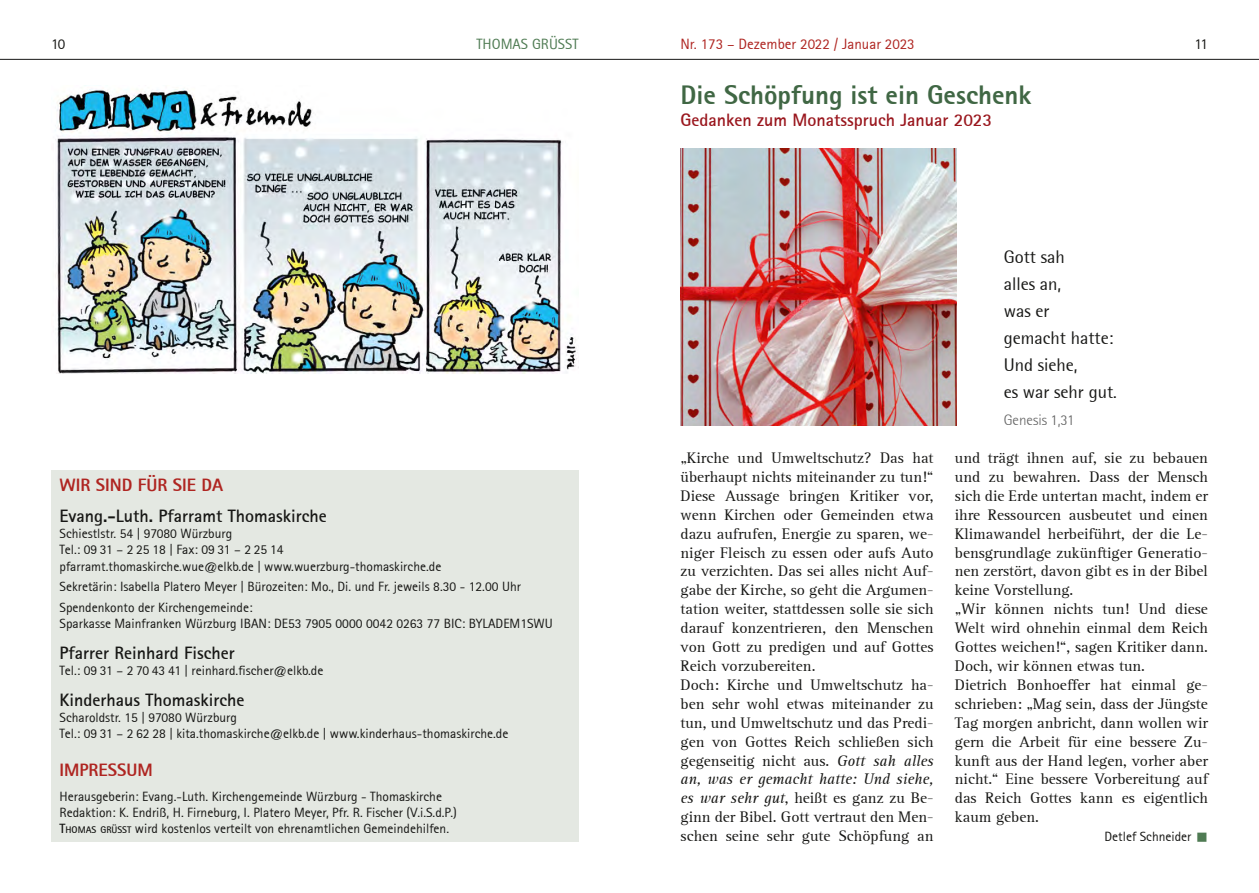
<style>
.page{position:relative;width:1259px;height:893px;background:#fff}
.page>*{position:absolute;margin:0;border:0;box-sizing:border-box;transform-origin:0 0}
.t1{font:800 27px "Rotis Sans Serif";color:#406744}
.t2{font:700 18px "Rotis Sans Serif";color:#171715}
.t3{font:18px/27px "Rotis Semi Sans";color:#171715}
.t4{font:700 18px "Rotis Sans Serif";color:#9a171e}
.t5{font:800 18px "Rotis Sans Serif";color:#af2521}
.t6{font:15.75px/18.9px "Rotis Serif";color:#171715}
.t7{font:15px "Rotis Sans Serif";color:#af2521}
.t8{font:15px "Rotis Sans Serif";color:#4f7b53}
.t9{font:300 15px "Rotis Semi Sans";color:#626262}
.t10{font:15px "Rotis Sans Serif";color:#171715}
.t11{font:13.5px/16.2px "Rotis Sans Serif";color:#171715}
.s1{font-family:"Rotis Sans Serif 55"}
.s2{font-weight:700}
.s3{font-weight:700;font-size:9.6px}
.s4{font-style:italic}
.s5{color:#4f7b53}
</style>
<div class="page">
<hr style="left:0;top:59px;width:1259px;height:1px;background:#171715">
<img style="left:680px;top:149px;width:277px;height:276px">
<div style="left:51px;top:470px;width:527px;height:372px;background:#e4e8e2"></div>
<img style="left:55px;top:85px;width:523px;height:289px">
<p class="t10" style="left:51px;top:35px;width:16px">10</p>
<p class="t8" style="left:476px;top:35px;width:103px">THOMAS GRÜSST</p>
<p class="t7" style="left:680px;top:35px;width:236px">Nr. 173 <span class="s1">–</span> Dezember 2022 / Januar 2023</p>
<p class="t10" style="left:1194px;top:35px;width:15px">11</p>
<h1 class="t1" style="left:680px;top:78px;width:352px">Die Schöpfung ist ein Geschenk</h1>
<p class="t4" style="left:680px;top:108px;width:313px">Gedanken zum Monatsspruch Januar 2023</p>
<p class="t5" style="left:60px;top:474px;width:165px">WIR SIND FÜR SIE DA</p>
<p class="t2" style="left:60px;top:505px;width:269px">Evang.-Luth. Pfarramt Thomaskirche</p>
<p class="t11" style="left:60px;top:525px;width:383px">Schiestlstr. 54 | 97080 Würzburg<br>Tel.: 09 31 <span class="s1">–</span> 2 25 18 | Fax: 09 31 <span class="s1">–</span> 2 25 14 pfarramt.thomaskirche.wue@elkb.de | www.wuerzburg-thomaskirche.de</p>
<p class="t11" style="left:60px;top:576px;width:463px;line-height:20.7px">Sekretärin: Isabella Platero Meyer | Bürozeiten: Mo., Di. und Fr. jeweils 8.30 - 12.00 Uhr<br>Spendenkonto der Kirchengemeinde:</p>
<p class="t11" style="left:60px;top:615px;width:495px">Sparkasse Mainfranken Würzburg IBAN: DE53 7905 0000 0042 0263 77 BIC: BYLADEM1SWU</p>
<p class="t2" style="left:60px;top:641px;width:177px">Pfarrer Reinhard Fischer</p>
<p class="t11" style="left:60px;top:662px;width:265px">Tel.: 09 31 <span class="s1">–</span> 2 70 43 41 | reinhard.fischer@elkb.de</p>
<p class="t2" style="left:60px;top:688px;width:186px">Kinderhaus Thomaskirche</p>
<p class="t11" style="left:60px;top:709px;width:450px">Scharoldstr. 15 | 97080 Würzburg<br>Tel.: 09 31 <span class="s1">–</span> 2 62 28 | kita.thomaskirche@elkb.de | www.kinderhaus-thomaskirche.de</p>
<p class="t5" style="left:60px;top:758px;width:95px">IMPRESSUM</p>
<p class="t11" style="left:60px;top:788px;width:399px">Herausgeberin: Evang.-Luth. Kirchengemeinde Würzburg - Thomaskirche<br>Redaktion: K. Endriß, H. Firneburg, I. Platero Meyer, Pfr. R. Fischer (V.i.S.d.P.)<br><span class="s2">T</span><span class="s3">HOMAS GRÜSST</span> wird kostenlos verteilt von ehrenamtlichen Gemeindehilfen.</p>
<p class="t3" style="left:1003px;top:243px;width:115px">Gott sah<br>alles an,<br>was er<br>gemacht hatte:<br>Und siehe,<br>es war sehr gut.</p>
<p class="t9" style="left:1003px;top:412px;width:72px">Genesis 1,31</p>
<p class="t6" style="left:680px;top:449px;width:254px">„Kirche und Umweltschutz? Das hat überhaupt nichts miteinander zu tun!“ Diese Aussage bringen Kritiker vor, wenn Kirchen oder Gemeinden etwa dazu aufrufen, Energie zu sparen, we&shy;niger Fleisch zu essen oder aufs Auto zu verzichten. Das sei alles nicht Auf&shy;gabe der Kirche, so geht die Argumen&shy;tation weiter, stattdessen solle sie sich darauf konzentrieren, den Menschen von Gott zu predigen und auf Gottes Reich vorzubereiten.<br>Doch: Kirche und Umweltschutz ha&shy;ben sehr wohl etwas miteinander zu tun, und Umweltschutz und das Predi&shy;gen von Gottes Reich schließen sich gegenseitig nicht aus. <span class="s4">Gott sah alles an, was er gemacht hatte: Und siehe, es war sehr gut</span>, heißt es ganz zu Be&shy;ginn der Bibel. Gott vertraut den Men&shy;schen seine sehr gute Schöpfung an</p>
<p class="t6" style="left:955px;top:449px;width:254px">und trägt ihnen auf, sie zu bebauen und zu bewahren. Dass der Mensch sich die Erde untertan macht, indem er ihre Ressourcen ausbeutet und einen Klimawandel herbeiführt, der die Le&shy;bensgrundlage zukünftiger Generatio&shy;nen zerstört, davon gibt es in der Bibel keine Vorstellung.<br>„Wir können nichts tun! Und diese Welt wird ohnehin einmal dem Reich Gottes weichen!“, sagen Kritiker dann.<br>Doch, wir können etwas tun.<br>Dietrich Bonhoeffer hat einmal ge&shy;schrieben: „Mag sein, dass der Jüngste Tag morgen anbricht, dann wollen wir gern die Arbeit für eine bessere Zu&shy;kunft aus der Hand legen, vorher aber nicht.“ Eine bessere Vorbereitung auf das Reich Gottes kann es eigentlich kaum geben.</p>
<p class="t11" style="left:1104px;top:828px;width:105px">Detlef Schneider <span class="s5">■</span></p>
</div>
